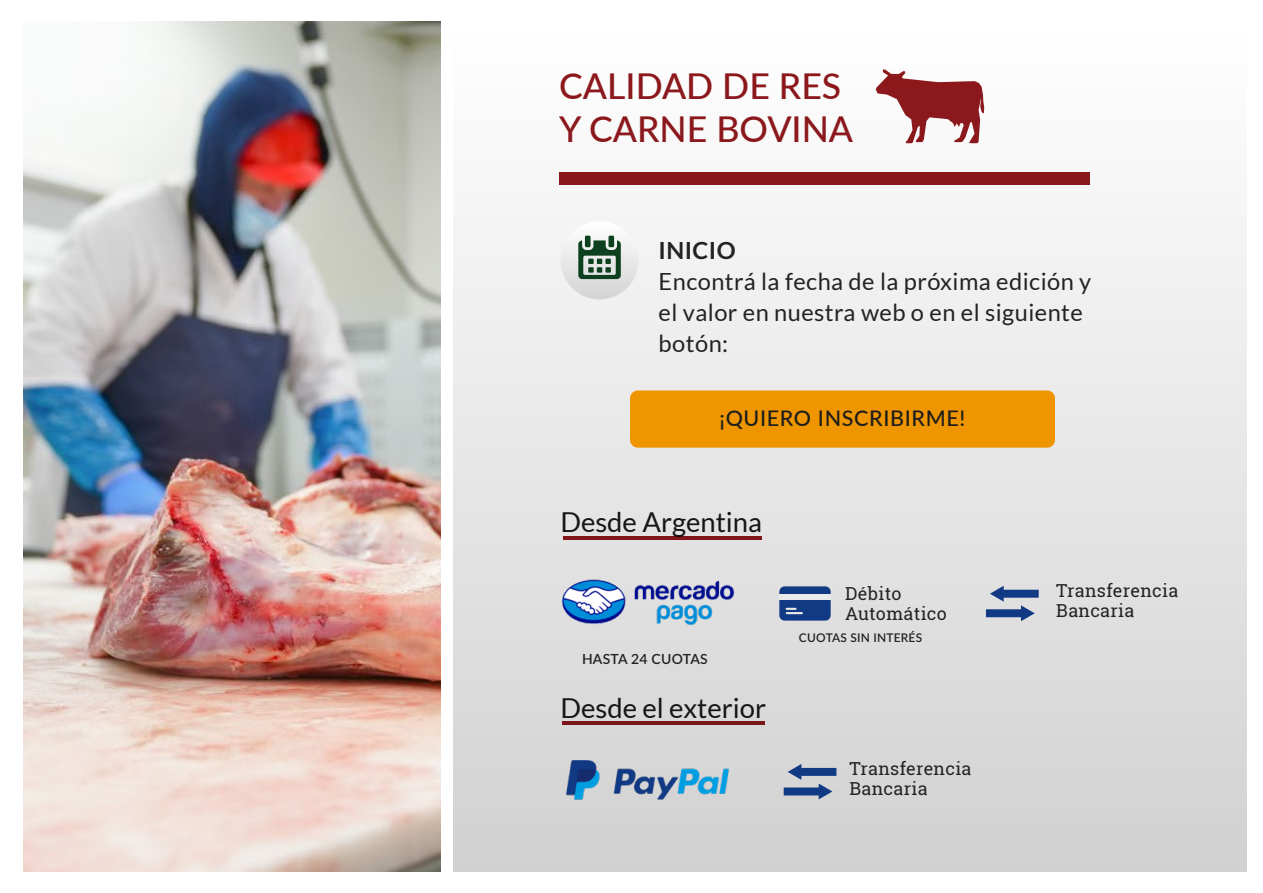
<style>
.page{position:relative;width:1263px;height:893px;background:#fff}
.page>*{position:absolute;margin:0;border:0;box-sizing:border-box;transform-origin:0 0}
.t1{font:500 35.55px/42.8px "Lato";color:#8e191d}
.t2{font:27.45px "Lato";color:#161616}
.t3{font:23.7px/30.8px "Lato";letter-spacing:.02em;color:#232323}
.t4{font:700 23.7px "Lato";letter-spacing:.02em;color:#232323}
.t5{font:500 21.6px "Lato";letter-spacing:.03em;color:#1d1d1b}
.t6{font:17.85px/20px "Roboto Slab";letter-spacing:.02em;color:#232323}
.t7{font:600 13.95px "Lato";letter-spacing:.02em;color:#232323}
.t8{font:600 12px "Lato";letter-spacing:.02em;color:#232323}
</style>
<div class="page">
<div style="left:454px;top:22px;width:793px;height:849px;background:linear-gradient(to bottom,#fff,#d1d1d1)"></div>
<div style="left:559px;top:172px;width:531px;height:13px;background:#8e191d"></div>
<svg style="left:876px;top:70px;width:108px;height:73px"></svg>
<div style="left:630px;top:390px;width:425px;height:58px;background:#ee9500;border-radius:8px"></div>
<svg style="left:560px;top:221px;width:79px;height:78px"></svg>
<svg style="left:578px;top:240px;width:43px;height:39px;background:#61816d"></svg>
<div style="left:585px;top:236px;width:5px;height:11px;background:#0c401f"></div>
<div style="left:608px;top:236px;width:6px;height:11px;background:#0c401f"></div>
<img style="left:559px;top:572px;width:178px;height:55px">
<img style="left:562px;top:755px;width:171px;height:49px">
<div style="left:1001px;top:590px;width:34px;height:8px;background:#113984"></div>
<svg style="left:990px;top:586px;width:14px;height:16px"></svg>
<div style="left:990px;top:609px;width:33px;height:8px;background:#113984"></div>
<svg style="left:1021px;top:605px;width:14px;height:16px"></svg>
<div style="left:799px;top:768px;width:33px;height:8px;background:#113984"></div>
<svg style="left:788px;top:764px;width:13px;height:16px"></svg>
<div style="left:788px;top:787px;width:33px;height:8px;background:#113984"></div>
<svg style="left:819px;top:783px;width:13px;height:16px"></svg>
<div style="left:779px;top:586px;width:52px;height:35px;background:#113984;border-radius:5px"></div>
<div style="left:779px;top:594px;width:52px;height:6px;background:#eaeaea"></div>
<svg style="left:786px;top:608px;width:17px;height:6px"></svg>
<hr style="left:563px;top:536px;width:199px;height:4px;background:#801619">
<hr style="left:562px;top:722px;width:202px;height:3px;background:#90191d">
<img style="left:23px;top:22px;width:417px;height:849px">
<h1 class="t1" style="left:559px;top:63px;width:295px">CALIDAD DE RES<br>Y CARNE BOVINA</h1>
<p class="t4" style="left:659px;top:237px;width:78px">INICIO</p>
<p class="t3" style="left:659px;top:266px;width:434px">Encontrá la fecha de la próxima edición y el valor en nuestra web o en el siguiente botón:</p>
<p class="t5" style="left:719px;top:403px;width:247px">¡QUIERO INSCRIBIRME!</p>
<p class="t2" style="left:560px;top:507px;width:203px">Desde Argentina</p>
<p class="t7" style="left:582px;top:649px;width:127px">HASTA 24 CUOTAS</p>
<p class="t2" style="left:560px;top:693px;width:207px">Desde el exterior</p>
<p class="t6" style="left:845px;top:583px;width:103px">Débito<br>Automático</p>
<p class="t8" style="left:799px;top:629px;width:125px">CUOTAS SIN INTERÉS</p>
<p class="t6" style="left:849px;top:759px;width:123px">Transferencia<br>Bancaria</p>
<p class="t6" style="left:1056px;top:580px;width:123px">Transferencia<br>Bancaria</p>
</div>
